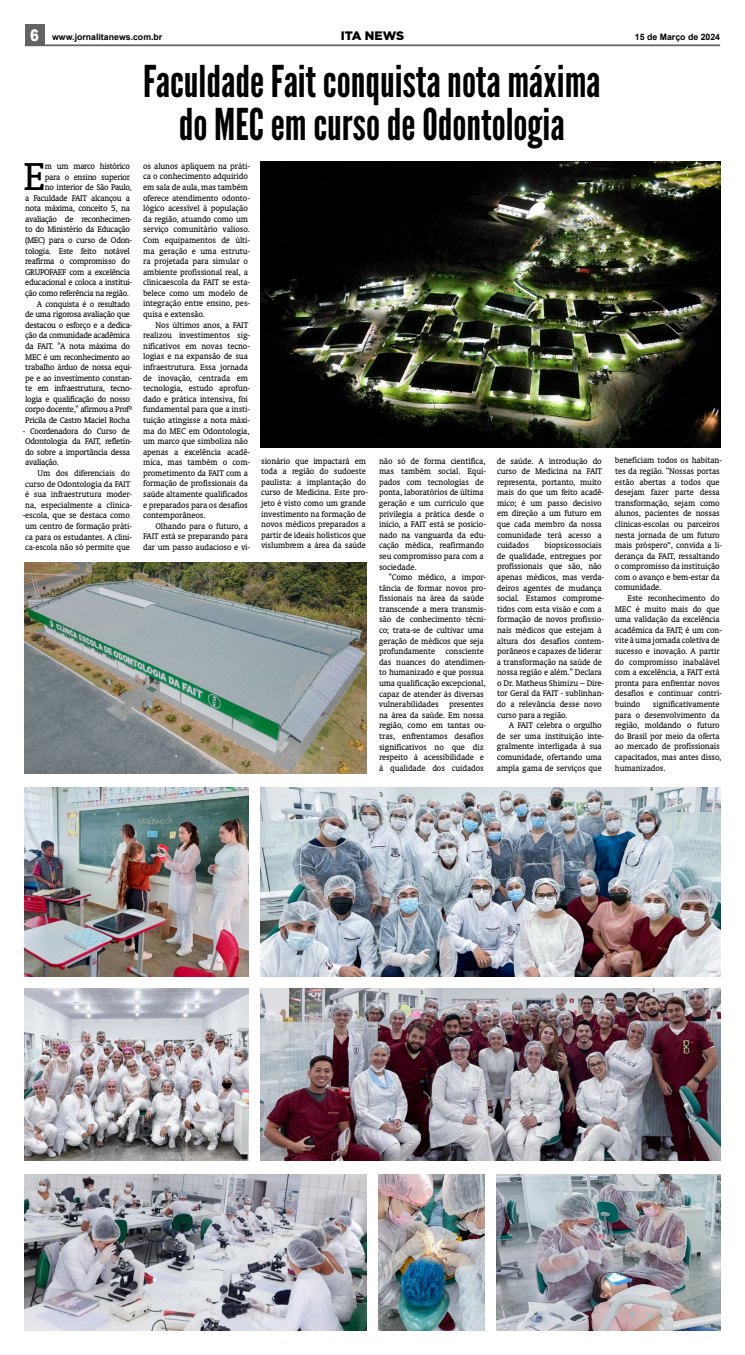
<style>
.page{position:relative;width:745px;height:1355px;background:#fff}
.page>*{position:absolute;margin:0;border:0;box-sizing:border-box;transform-origin:0 0}
.t1{font:44.1px "Oranda BT";color:#000}
.t2{font:43.75px/43.8px "League Gothic";color:#000;text-align:center}
.t3{font:900 12.25px "Gotham";color:#000}
.t4{font:9.19px/10.6px "Oranda BT";letter-spacing:-.01em;color:#000}
.t5{font:9.19px/10.6px "Oranda BT";letter-spacing:-.03em;color:#000}
.t6{font:700 8.75px "Arial";color:#000}
.s1{font-weight:900;font-size:16.1px;color:#fff}
</style>
<div class="page">
<div style="left:25px;top:25px;width:19px;height:21px;background:#646363"></div>
<hr style="left:25px;top:44px;width:694px;height:2px;background:#646363">
<img style="left:496px;top:1174px;width:223px;height:155px">
<img style="left:25px;top:1174px;width:341px;height:155px">
<img style="left:25px;top:787px;width:223px;height:189px">
<img style="left:378px;top:1174px;width:106px;height:155px">
<img style="left:260px;top:988px;width:459px;height:172px">
<img style="left:25px;top:988px;width:223px;height:172px">
<img style="left:260px;top:787px;width:459px;height:189px">
<img style="left:261px;top:162px;width:458px;height:285px">
<img style="left:25px;top:562px;width:341px;height:211px">
<p class="t6" style="left:30px;top:30px;width:133px"><span class="s1">6</span> www.jornalitanews.com.br</p>
<h3 class="t3" style="left:340px;top:29px;width:65px">ITA NEWS</h3>
<p class="t6" style="left:634px;top:30px;width:87px">15 de Março de 2024</p>
<h2 class="t2" style="left:143px;top:59px;width:458px">Faculdade Fait conquista nota máxima do MEC em curso de Odontologia</h2>
<h1 class="t1" style="left:24px;top:151px;width:24px">E</h1>
<p class="t5" style="left:45px;top:161px;width:86px">m um marco histórico</p>
<p class="t4" style="left:143px;top:160px;width:108px">os alunos apliquem na práti&shy;ca o conhecimento adquirido em sala de aula, mas também oferece atendimento odonto&shy;lógico acessível à população da região, atuando como um serviço comunitário valioso.<br>Com equipamentos de últi&shy;ma geração e uma estrutu&shy;ra projetada para simular o ambiente profissional real, a clínicaescola da FAIT se esta&shy;belece como um modelo de integração entre ensino, pes&shy;quisa e extensão.</p>
<p class="t4" style="left:143px;top:319px;width:108px;text-indent:13px">Nos últimos anos, a FAIT realizou investimentos sig&shy;nificativos em novas tecno&shy;logias e na expansão de sua infraestrutura. Essa jornada de inovação, centrada em tecnologia, estudo aprofun&shy;dado e prática intensiva, foi fundamental para que a insti&shy;tuição atingisse a nota máxi&shy;ma do MEC em Odontologia, um marco que simboliza não apenas a excelência acadê&shy;mica, mas também o com&shy;prometimento da FAIT com a formação de profissionais da saúde altamente qualificados e preparados para os desafios contemporâneos.</p>
<p class="t4" style="left:143px;top:520px;width:108px;text-indent:12px">Olhando para o futuro, a<br>FAIT está se preparando para dar um passo audacioso e vi-</p>
<p class="t5" style="left:45px;top:171px;width:87px">para o ensino superior</p>
<p class="t5" style="left:45px;top:182px;width:88px">no interior de São Paulo,</p>
<p class="t5" style="left:25px;top:192px;width:106px">a Faculdade FAIT alcançou a</p>
<p class="t5" style="left:25px;top:203px;width:106px">nota máxima, conceito 5, na</p>
<p class="t5" style="left:25px;top:213px;width:108px">avaliação de reconhecimen-</p>
<p class="t5" style="left:25px;top:224px;width:106px">to do Ministério da Educação</p>
<p class="t5" style="left:25px;top:235px;width:108px">(MEC) para o curso de Odon-</p>
<p class="t5" style="left:25px;top:245px;width:106px">tologia. Este feito notável</p>
<p class="t5" style="left:25px;top:256px;width:106px">reafirma o compromisso do</p>
<p class="t5" style="left:25px;top:266px;width:106px">GRUPOFAEF com a excelência</p>
<p class="t5" style="left:25px;top:277px;width:108px">educacional e coloca a institui-</p>
<p class="t5" style="left:25px;top:288px;width:105px">ção como referência na região.</p>
<p class="t5" style="left:37px;top:298px;width:94px">A conquista é o resultado</p>
<p class="t5" style="left:25px;top:309px;width:106px">de uma rigorosa avaliação que</p>
<p class="t5" style="left:25px;top:319px;width:108px">destacou o esforço e a dedica-</p>
<p class="t5" style="left:25px;top:330px;width:106px">ção da comunidade acadêmica</p>
<p class="t5" style="left:25px;top:340px;width:106px">da FAIT. "A nota máxima do</p>
<p class="t5" style="left:25px;top:351px;width:106px">MEC é um reconhecimento ao</p>
<p class="t5" style="left:25px;top:362px;width:108px">trabalho árduo de nossa equi-</p>
<p class="t5" style="left:25px;top:372px;width:108px">pe e ao investimento constan-</p>
<p class="t5" style="left:25px;top:383px;width:108px">te em infraestrutura, tecno-</p>
<p class="t5" style="left:25px;top:393px;width:106px">logia e qualificação do nosso</p>
<p class="t5" style="left:25px;top:404px;width:108px">corpo docente," afirmou a Profª</p>
<p class="t5" style="left:25px;top:415px;width:106px">Pricila de Castro Maciel Rocha</p>
<p class="t5" style="left:23px;top:425px;width:111px">- Coordenadora do Curso de<br>Odontologia da FAIT, refletin&shy;do sobre a importância dessa avaliação.</p>
<p class="t4" style="left:23px;top:468px;width:111px;text-indent:15px">Um dos diferenciais do curso de Odontologia da FAIT é sua infraestrutura moder&shy;na, especialmente a clínica--escola, que se destaca como um centro de formação práti&shy;ca para os estudantes. A clíni&shy;ca-escola não só permite que</p>
<p class="t4" style="left:496px;top:455px;width:108px">de saúde. A introdução do curso de Medicina na FAIT representa, portanto, muito mais do que um feito acadê&shy;mico; é um passo decisivo em direção a um futuro em que cada membro da nossa comunidade terá acesso a cuidados</p>
<p class="t4" style="left:614px;top:455px;width:108px">beneficiam todos os habitan&shy;tes da região. "Nossas portas estão abertas a todos que desejam fazer parte dessa transformação, sejam como alunos, pacientes de nossas clínicas-escolas ou parceiros nesta jornada de um futuro mais próspero”, convida a li&shy;derança da FAIT, ressaltando o compromisso da instituição com o avanço e bem-estar da comunidade.</p>
<p class="t4" style="left:614px;top:592px;width:108px;text-indent:13px">Este reconhecimento do<br>MEC é muito mais do que uma validação da excelência acadêmica da FAIT; é um con&shy;vite à uma jornada coletiva de sucesso e inovação. A partir do compromisso inabalável com a excelência, a FAIT está pronta para enfrentar novos desafios e continuar contri&shy;buindo</p>
<p class="t4" style="left:261px;top:455px;width:108px">sionário que impactará em toda a região do sudoeste paulista: a implantação do curso de Medicina. Este pro&shy;jeto é visto como um grande investimento na formação de novos médicos preparados a partir de ideais holísticos que vislumbrem a área da saúde</p>
<p class="t4" style="left:378px;top:455px;width:108px">não só de forma científica, mas também social. Equi&shy;pados com tecnologias de ponta, laboratórios de última geração e um currículo que privilegia a prática desde o início, a FAIT está se posicio&shy;nado na vanguarda da edu&shy;cação médica, reafirmando seu compromisso para com a sociedade.</p>
<p class="t4" style="left:378px;top:572px;width:108px;text-indent:10px">"Como médico, a impor&shy;tância de formar novos pro&shy;fissionais na área da saúde transcende a mera transmis&shy;são de conhecimento técni&shy;co; trata-se de cultivar uma geração de médicos que seja profundamente consciente das nuances do atendimen&shy;to humanizado e que possua uma qualificação excepcional, capaz de atender às diversas vulnerabilidades presentes na área da saúde. Em nossa região, como em tantas ou&shy;tras, enfrentamos desafios significativos no que diz respeito à acessibilidade e à qualidade dos cuidados</p>
<p class="t4" style="left:496px;top:540px;width:108px;text-indent:47px">biopsicossociais de qualidade, entregues por profissionais que são, não apenas médicos, mas verda&shy;deiros agentes de mudança social. Estamos comprome&shy;tidos com esta visão e com a formação de novos profissio&shy;nais médicos que estejam à altura dos desafios contem&shy;porâneos e capazes de liderar a transformação na saúde de nossa região e além." Declara o Dr. Matheus Shimizu – Dire&shy;tor Geral da FAIT - sublinhan&shy;do a relevância desse novo curso para a região.</p>
<p class="t4" style="left:496px;top:720px;width:108px;text-indent:12px">A FAIT celebra o orgulho de ser uma instituição inte&shy;gralmente interligada à sua comunidade, ofertando uma ampla gama de serviços que</p>
<p class="t4" style="left:614px;top:698px;width:108px;text-indent:38px">significativamente para o desenvolvimento da região, moldando o futuro do Brasil por meio da oferta ao mercado de profissionais capacitados, mas antes disso, humanizados.</p>
</div>
